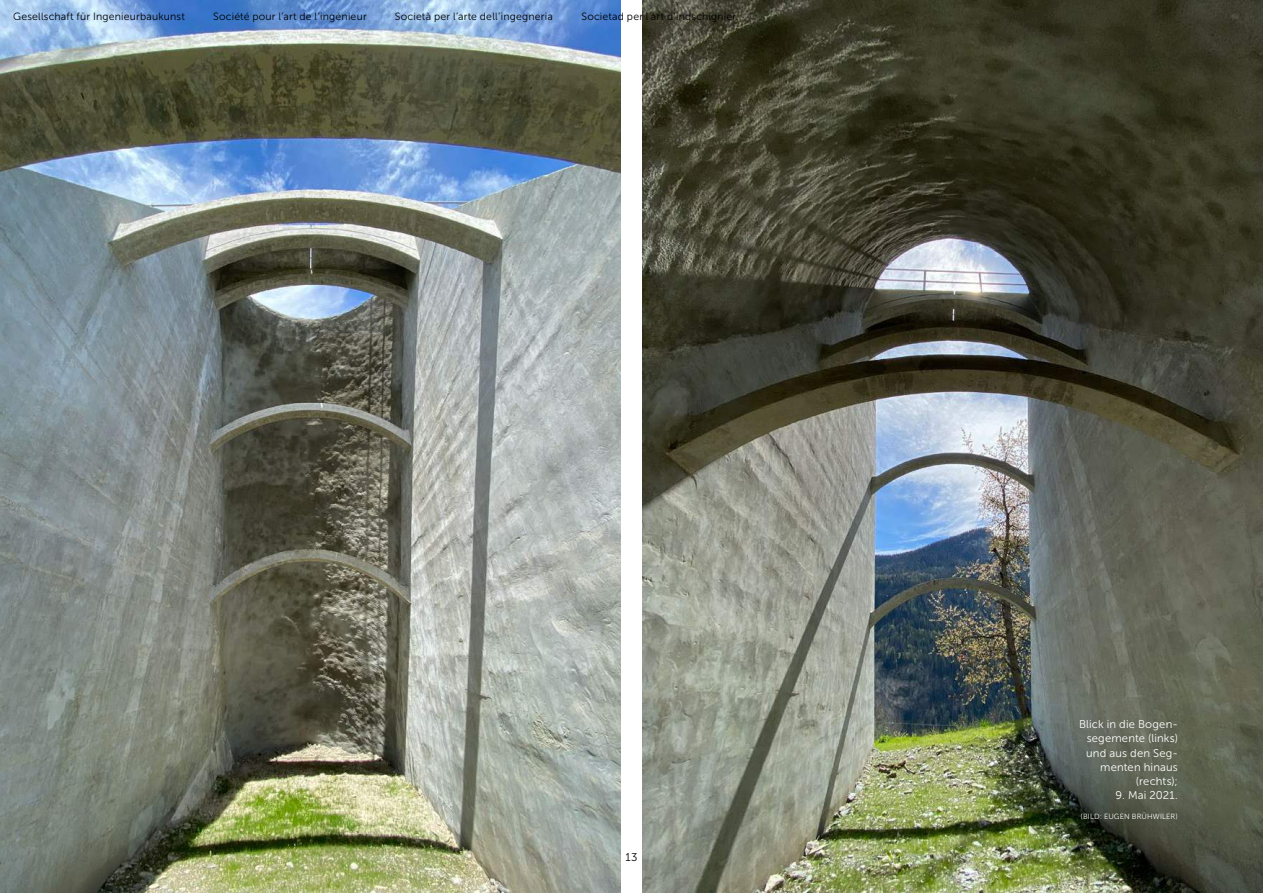
<style>
.page{position:relative;width:1263px;height:893px;background:#fff}
.page>*{position:absolute;margin:0;border:0;box-sizing:border-box;transform-origin:0 0}
.t1{font:11.25px/14.1px "Museo Sans 300";letter-spacing:.015em;color:#fff;text-align:right}
.t2{font:11.25px "Museo Sans 300";color:#000}
.t3{font:10.5px "Museo Sans 300";letter-spacing:.015em;color:#000}
.t4{font:7.5px "Museo Sans 300";letter-spacing:.02em;color:#fff}
</style>
<div class="page">
<img style="left:643px;top:0;width:620px;height:893px">
<img style="left:0;top:0;width:620px;height:893px">
<p class="t3" style="left:13px;top:11px;width:173px">Gesellschaft für Ingenieurbaukunst</p>
<p class="t3" style="left:213px;top:11px;width:155px">Société pour l’art de l’ingénieur</p>
<p class="t3" style="left:395px;top:11px;width:159px">Società per l’arte dell’ingegneria</p>
<p class="t3" style="left:581px;top:11px;width:156px">Societad per l’art d’indschignier</p>
<p class="t2" style="left:625px;top:851px;width:13px">13</p>
<p class="t1" style="left:1079px;top:718px;width:100px">Blick in die Bogen&shy;segemente (links) und aus den Seg&shy;menten hinaus (rechts);</p>
<p class="t1" style="left:1116px;top:788px;width:64px">9. Mai 2021.</p>
<p class="t4" style="left:1080px;top:812px;width:99px">(BILD: EUGEN BRÜHWILER)</p>
</div>
